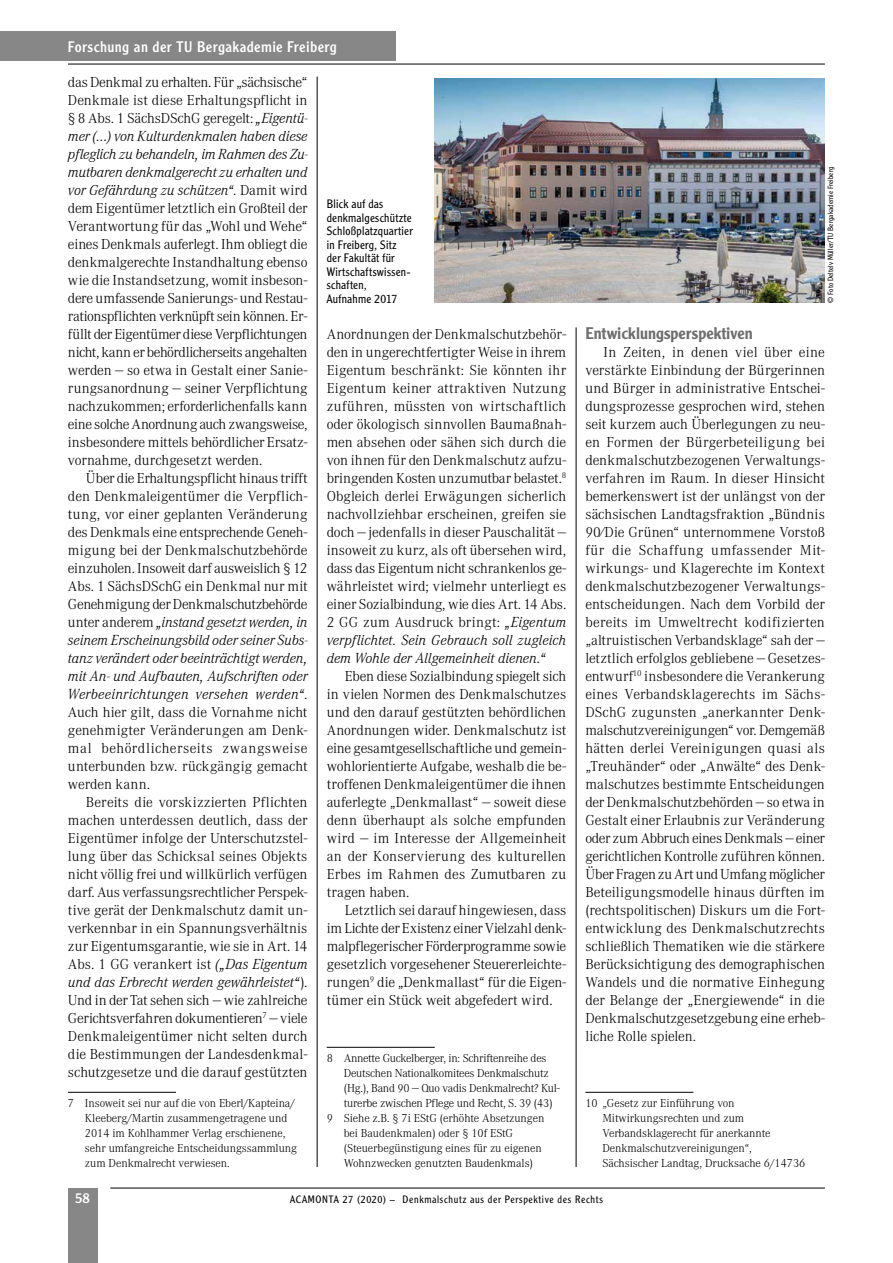
<style>
.page{position:relative;width:893px;height:1263px;background:#fff}
.page>*{position:absolute;margin:0;border:0;box-sizing:border-box;transform-origin:0 0}
.t1{font:500 16.5px "Clearface Gothic LT Std";color:#6e6e6e}
.t2{font:300 15px/18px "Corporate A";letter-spacing:-.005em;color:#000;text-align:justify}
.t3{font:italic 300 15px/18px "Corporate ATCE";letter-spacing:.005em;color:#000;text-align:justify}
.t4{font:15px "Clearface Gothic LT Std";letter-spacing:.03em;color:#fff}
.t5{font:14.25px "Clearface Gothic LT Std";color:#fff}
.t6{font:300 12px/15px "Corporate A";letter-spacing:-.005em;color:#000}
.t7{font:300 12px/13.5px "Clearface Gothic LT Std";letter-spacing:.02em;color:#000}
.t8{font:300 10.5px "Clearface Gothic LT Std";letter-spacing:.06em;color:#000}
.t9{font:300 7.5px "Clearface Gothic LT Std";letter-spacing:.015em;color:#000}
.s1{font-family:"Corporate ATCE";font-style:italic}
.s2{font-family:"Corporate A";font-style:normal}
</style>
<div class="page">
<div style="left:0;top:31px;width:395px;height:30px;background:#868786"></div>
<div style="left:68px;top:1188px;width:29px;height:75px;background:#868786"></div>
<hr style="left:68px;top:64px;width:757px;height:1px;background:#000">
<hr style="left:110px;top:1188px;width:715px;height:1px;background:#000">
<hr style="left:317px;top:77px;width:1px;height:1090px;background:#000">
<hr style="left:576px;top:327px;width:1px;height:840px;background:#000">
<hr style="left:68px;top:1092px;width:108px;height:1px;background:#000">
<hr style="left:327px;top:1047px;width:108px;height:1px;background:#000">
<hr style="left:585px;top:1092px;width:108px;height:1px;background:#000">
<img style="left:435px;top:78px;width:390px;height:225px">
<p class="t4" style="left:68px;top:37px;width:270px">Forschung an der TU Bergakademie Freiberg</p>
<p class="t2" style="left:68px;top:72px;width:241px">das Denkmal zu erhalten. Für „sächsische“ Denkmale ist diese Erhaltungspflicht in § 8 Abs. 1 SächsDSchG geregelt: <span class="s1">„Eigentü-</span></p>
<p class="t3" style="left:68px;top:127px;width:241px">mer (…) von Kulturdenkmalen haben diese pfleglich zu behandeln, im Rahmen des Zu&shy;mutbaren denkmalgerecht zu erhalten und vor Gefährdung zu schützen“<span class="s2">. Damit wird</span></p>
<p class="t2" style="left:68px;top:198px;width:241px">dem Eigentümer letztlich ein Großteil der Verantwortung für das „Wohl und Wehe“ eines Denkmals auferlegt. Ihm obliegt die denkmalgerechte Instandhaltung ebenso wie die Instandsetzung, womit insbeson&shy;dere umfassende Sanierungs- und Restau&shy;rationspflichten verknüpft sein können. Er&shy;füllt der Eigentümer diese Verpflichtungen nicht, kann er behördlicherseits angehalten werden — so etwa in Gestalt einer Sanie&shy;rungsanordnung — seiner Verpflichtung nachzukommen; erforderlichenfalls kann eine solche Anordnung auch zwangsweise, insbesondere mittels behördlicher Ersatz&shy;vornahme, durchgesetzt werden.</p>
<p class="t2" style="left:68px;top:468px;width:241px;text-indent:18px">Über die Erhaltungspflicht hinaus trifft den Denkmaleigentümer die Verpflich&shy;tung, vor einer geplanten Veränderung des Denkmals eine entsprechende Geneh&shy;migung bei der Denkmalschutzbehörde einzuholen. Insoweit darf ausweislich § 12<br>Abs. 1 SächsDSchG ein Denkmal nur mit Genehmigung der Denkmalschutzbehörde</p>
<p class="t3" style="left:68px;top:613px;width:241px"><span class="s2">unter anderem</span> „instand gesetzt werden, in seinem Erscheinungsbild oder seiner Subs&shy;tanz verändert oder beeinträchtigt werden, mit An- und Aufbauten, Aufschriften oder Werbeeinrichtungen versehen werden“<span class="s2">.</span></p>
<p class="t2" style="left:68px;top:702px;width:241px">Auch hier gilt, dass die Vornahme nicht genehmigter Veränderungen am Denk&shy;mal behördlicherseits zwangsweise unterbunden bzw. rückgängig gemacht werden kann.</p>
<p class="t2" style="left:68px;top:792px;width:241px;text-indent:18px">Bereits die vorskizzierten Pflichten machen unterdessen deutlich, dass der Eigentümer infolge der Unterschutzstel&shy;lung über das Schicksal seines Objekts nicht völlig frei und willkürlich verfügen darf. Aus verfassungsrechtlicher Perspek&shy;tive gerät der Denkmalschutz damit un&shy;verkennbar in ein Spannungsverhältnis zur Eigentumsgarantie, wie sie in Art. 14<br>Abs. 1 GG verankert ist <span class="s1">(„Das Eigentum</span></p>
<p class="t3" style="left:68px;top:973px;width:241px">und das Erbrecht werden gewährleistet“<span class="s2">).</span></p>
<p class="t2" style="left:68px;top:990px;width:241px">Und in der Tat sehen sich — wie zahlreiche Gerichtsverfahren dokumentieren<sup>7</sup> — viele Denkmaleigentümer nicht selten durch die Bestimmungen der Landesdenkmal&shy;schutzgesetze und die darauf gestützten</p>
<p class="t6" style="left:85px;top:1095px;width:214px;text-indent:-17px">7 Insoweit sei nur auf die von Eberl/Kapteina/ Kleeberg/Martin zusammengetragene und 2014 im Kohlhammer Verlag erschienene, sehr umfangreiche Entscheidungssammlung zum Denkmalrecht verwiesen.</p>
<p class="t7" style="left:327px;top:197px;width:87px">Blick auf das denkmalgeschützte<br>Schloßplatzquartier in Freiberg, Sitz der Fakultät für<br>Wirtschaftswissen&shy;schaften,<br>Aufnahme 2017</p>
<p class="t2" style="left:327px;top:324px;width:241px">Anordnungen der Denkmalschutzbehör&shy;den in ungerechtfertigter Weise in ihrem Eigentum beschränkt: Sie könnten ihr Eigentum keiner attraktiven Nutzung zuführen, müssten von wirtschaftlich oder ökologisch sinnvollen Baumaßnah&shy;men absehen oder sähen sich durch die von ihnen für den Denkmalschutz aufzu&shy;bringenden Kosten unzumutbar belastet.<sup>8<br></sup>Obgleich derlei Erwägungen sicherlich nachvollziehbar erscheinen, greifen sie doch — jedenfalls in dieser Pauschalität — insoweit zu kurz, als oft übersehen wird, dass das Eigentum nicht schrankenlos ge&shy;währleistet wird; vielmehr unterliegt es einer Sozialbindung, wie dies Art. 14 Abs.<br>2 GG zum Ausdruck bringt: <span class="s1">„Eigentum</span></p>
<p class="t3" style="left:327px;top:631px;width:241px">verpflichtet. Sein Gebrauch soll zugleich dem Wohle der Allgemeinheit dienen.“</p>
<p class="t2" style="left:327px;top:666px;width:241px;text-indent:18px">Eben diese Sozialbindung spiegelt sich in vielen Normen des Denkmalschutzes und den darauf gestützten behördlichen Anordnungen wider. Denkmalschutz ist eine gesamtgesellschaftliche und gemein&shy;wohlorientierte Aufgabe, weshalb die be&shy;troffenen Denkmaleigentümer die ihnen auferlegte „Denkmallast“ — soweit diese denn überhaupt als solche empfunden wird — im Interesse der Allgemeinheit an der Konservierung des kulturellen Erbes im Rahmen des Zumutbaren zu tragen haben.</p>
<p class="t2" style="left:327px;top:900px;width:241px;text-indent:18px">Letztlich sei darauf hingewiesen, dass im Lichte der Existenz einer Vielzahl denk&shy;malpflegerischer Förderprogramme sowie gesetzlich vorgesehener Steuererleichte&shy;rungen<sup>9</sup> die „Denkmallast“ für die Eigen&shy;tümer ein Stück weit abgefedert wird.</p>
<p class="t6" style="left:327px;top:1050px;width:221px">8 Annette Guckelberger, in: Schriftenreihe des</p>
<p class="t6" style="left:344px;top:1065px;width:207px">Deutschen Nationalkomitees Denkmalschutz</p>
<p class="t6" style="left:344px;top:1080px;width:218px">(Hg.), Band 90 — Quo vadis Denkmalrecht? Kul-</p>
<p class="t6" style="left:344px;top:1095px;width:210px">turerbe zwischen Pflege und Recht, S. 39 (43)</p>
<p class="t6" style="left:327px;top:1110px;width:219px">9 Siehe z.B. § 7i EStG (erhöhte Absetzungen</p>
<p class="t6" style="left:344px;top:1125px;width:171px">bei Baudenkmalen) oder § 10f EStG</p>
<p class="t6" style="left:344px;top:1140px;width:200px">(Steuerbegünstigung eines für zu eigenen</p>
<p class="t6" style="left:344px;top:1155px;width:191px">Wohnzwecken genutzten Baudenkmals)</p>
<p class="t9" style="left:826px;top:303px;width:138px;rotate:-90deg">© Foto Deltelv Müller/TU Bergakademie Freiberg</p>
<p class="t1" style="left:585px;top:323px;width:169px">Entwicklungsperspektiven</p>
<p class="t2" style="left:585px;top:342px;width:241px;text-indent:18px">In Zeiten, in denen viel über eine verstärkte Einbindung der Bürgerinnen und Bürger in administrative Entschei&shy;dungsprozesse gesprochen wird, stehen seit kurzem auch Überlegungen zu neu&shy;en Formen der Bürgerbeteiligung bei denkmalschutzbezogenen Verwaltungs&shy;verfahren im Raum. In dieser Hinsicht bemerkenswert ist der unlängst von der sächsischen Landtagsfraktion „Bündnis 90/ Die Grünen“ unternommene Vorstoß für die Schaffung umfassender Mit&shy;wirkungs- und Klagerechte im Kontext denkmalschutzbezogener Verwaltungs&shy;entscheidungen. Nach dem Vorbild der bereits im Umweltrecht kodifizierten „altruistischen Verbandsklage“ sah der — letztlich erfolglos gebliebene — Gesetzes&shy;entwurf<sup>10</sup> insbesondere die Verankerung eines Verbandsklagerechts im Sächs-DSchG zugunsten „anerkannter Denk&shy;malschutzvereinigungen“ vor. Demgemäß hätten derlei Vereinigungen quasi als „Treuhänder“ oder „Anwälte“ des Denk&shy;malschutzes bestimmte Entscheidungen der Denkmalschutzbehörden — so etwa in Gestalt einer Erlaubnis zur Veränderung oder zum Abbruch eines Denkmals — einer gerichtlichen Kontrolle zuführen können.<br>Über Fragen zu Art und Umfang möglicher Beteiligungsmodelle hinaus dürften im (rechtspolitischen) Diskurs um die Fort&shy;entwicklung des Denkmalschutzrechts schließlich Thematiken wie die stärkere Berücksichtigung des demographischen Wandels und die normative Einhegung der Belange der „Energiewende“ in die Denkmalschutzgesetzgebung eine erheb&shy;liche Rolle spielen.</p>
<p class="t6" style="left:602px;top:1095px;width:204px;text-indent:-17px">10 „Gesetz zur Einführung von Mitwirkungsrechten und zum Verbandsklagerecht für anerkannte Denkmalschutzvereinigungen“, Sächsischer Landtag, Drucksache 6/ 14736</p>
<p class="t5" style="left:75px;top:1189px;width:16px">58</p>
<p class="t8" style="left:290px;top:1193px;width:314px">ACAMONTA 27 (2020) – Denkmalschutz aus der Perspektive des Rechts</p>
</div>
